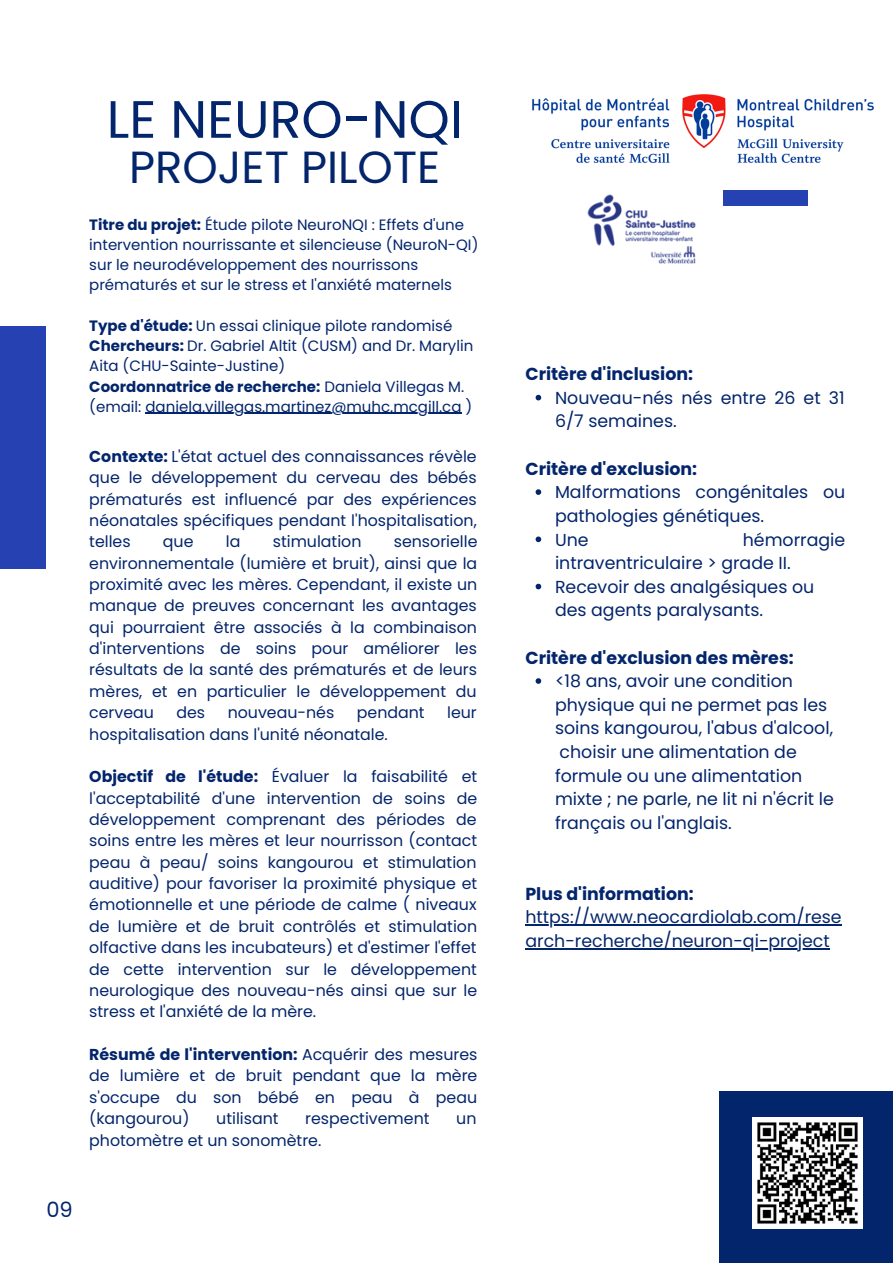
<style>
.page{position:relative;width:893px;height:1264px;background:#fff}
.page>*{position:absolute;margin:0;border:0;box-sizing:border-box;transform-origin:0 0}
.t1{font:52.5px "Poppins";color:#03256c}
.t2{font:45px "Poppins";color:#03256c}
.t3{font:21px "Poppins";color:#03256c}
.t4{font:17.4px/23.5px "Poppins";color:#03256c}
.t5{font:700 17.4px "Poppins";color:#03256c}
.t6{font:15.75px/21.3px "Poppins";color:#03256c;text-align:justify}
.t7{font:15px/20.2px "Poppins";color:#03256c}
.s1{font-weight:700}
</style>
<div class="page">
<div style="left:0;top:326px;width:46px;height:243px;background:#2541b2"></div>
<div style="left:718px;top:1091px;width:174px;height:171px;background:#03256c"></div>
<div style="left:722px;top:190px;width:85px;height:16px;background:#2541b2"></div>
<img style="left:532px;top:94px;width:342px;height:69px">
<img style="left:587px;top:194px;width:109px;height:70px">
<img style="left:752px;top:1117px;width:110px;height:111px">
<hr style="left:145px;top:413px;width:316px;height:1px;background:#03256c">
<svg style="left:535px;top:395px;width:6px;height:5px"></svg>
<svg style="left:535px;top:489px;width:6px;height:6px"></svg>
<svg style="left:535px;top:536px;width:6px;height:6px"></svg>
<svg style="left:535px;top:583px;width:6px;height:6px"></svg>
<svg style="left:535px;top:678px;width:6px;height:6px"></svg>
<hr style="left:525px;top:924px;width:316px;height:1px;background:#03256c">
<hr style="left:525px;top:948px;width:304px;height:1px;background:#03256c">
<p class="t1" style="left:107px;top:83px;width:357px">LE NEURO-NQI</p>
<p class="t2" style="left:129px;top:135px;width:313px">PROJET PILOTE</p>
<p class="t7" style="left:89px;top:214px;width:390px"><span class="s1">Titre du projet:</span> Étude pilote NeuroNQI : Effets d'une intervention nourrissante et silencieuse (NeuroN-QI) sur le neurodéveloppement des nourrissons prématurés et sur le stress et l'anxiété maternels</p>
<p class="t7" style="left:89px;top:315px;width:364px"><span class="s1">Type d'étude:</span> Un essai clinique pilote randomisé</p>
<p class="t7" style="left:89px;top:336px;width:385px"><span class="s1">Chercheurs:</span> Dr. Gabriel Altit (CUSM) and Dr. Marylin<br>Aita (CHU-Sainte-Justine)</p>
<p class="t7" style="left:89px;top:376px;width:384px"><span class="s1">Coordonnatrice de recherche:</span> Daniela Villegas M. (email: daniela.villegas.martinez@muhc.mcgill.ca )</p>
<p class="t6" style="left:89px;top:445px;width:389px"><span class="s1">Contexte:</span> L'état actuel des connaissances révèle que le développement du cerveau des bébés prématurés est influencé par des expériences néonatales spécifiques pendant l'hospitalisation, telles</p>
<p class="t6" style="left:89px;top:531px;width:389px;text-indent:304px">sensorielle environnementale (lumière et bruit), ainsi que la proximité avec les mères. Cependant, il existe un manque de preuves concernant les avantages qui pourraient être associés à la combinaison d'interventions de soins pour améliorer les résultats de la santé des prématurés et de leurs mères, et en particulier le développement du cerveau</p>
<p class="t6" style="left:163px;top:531px;width:32px">que</p>
<p class="t6" style="left:226px;top:531px;width:16px">la</p>
<p class="t6" style="left:273px;top:531px;width:90px">stimulation</p>
<p class="t6" style="left:176px;top:702px;width:30px">des</p>
<p class="t6" style="left:228px;top:702px;width:108px">nouveau-nés</p>
<p class="t6" style="left:357px;top:702px;width:69px">pendant</p>
<p class="t6" style="left:447px;top:702px;width:31px">leur</p>
<p class="t6" style="left:89px;top:723px;width:300px">hospitalisation dans l'unité néonatale.</p>
<p class="t6" style="left:89px;top:766px;width:389px"><span class="s1">Objectif de l'étude:</span> Évaluer la faisabilité et l'acceptabilité d'une intervention de soins de développement comprenant des périodes de soins entre les mères et leur nourrisson (contact peau à peau/ soins kangourou et stimulation auditive) pour favoriser la proximité physique et émotionnelle et une période de calme ( niveaux de lumière et de bruit contrôlés et stimulation olfactive dans les incubateurs) et d'estimer l'effet de cette intervention sur le développement neurologique des nouveau-nés ainsi que sur le stress et l'anxiété de la mère.</p>
<p class="t6" style="left:89px;top:1043px;width:389px"><span class="s1">Résumé de l'intervention:</span> Acquérir des mesures de lumière et de bruit pendant que la mère s'occupe du son bébé en peau à peau (kangourou)</p>
<p class="t6" style="left:216px;top:1107px;width:64px">utilisant</p>
<p class="t6" style="left:305px;top:1107px;width:126px">respectivement</p>
<p class="t6" style="left:456px;top:1107px;width:22px">un</p>
<p class="t6" style="left:89px;top:1129px;width:233px">photomètre et un sonomètre.</p>
<p class="t3" style="left:46px;top:1194px;width:28px">09</p>
<p class="t5" style="left:525px;top:362px;width:169px">Critère d'inclusion:</p>
<p class="t4" style="left:555px;top:386px;width:291px">Nouveau-nés nés entre 26 et 31<br>6/7 semaines.</p>
<p class="t5" style="left:525px;top:456px;width:173px">Critère d'exclusion:</p>
<p class="t4" style="left:555px;top:480px;width:292px">Malformations congénitales ou pathologies génétiques.</p>
<p class="t4" style="left:555px;top:527px;width:35px">Une</p>
<p class="t4" style="left:555px;top:527px;width:291px;text-indent:188px">hémorragie intraventriculaire &gt; grade II.</p>
<p class="t4" style="left:555px;top:575px;width:261px">Recevoir des analgésiques ou des agents paralysants.</p>
<p class="t5" style="left:525px;top:645px;width:269px">Critère d'exclusion des mères:</p>
<p class="t4" style="left:555px;top:669px;width:280px">&lt;18 ans, avoir une condition physique qui ne permet pas les soins kangourou, l'abus d'alcool, choisir une alimentation de formule ou une alimentation mixte ; ne parle, ne lit ni n'écrit le français ou l'anglais.</p>
<p class="t5" style="left:525px;top:881px;width:170px">Plus d'information:</p>
<p class="t4" style="left:525px;top:905px;width:318px">https://www.neocardiolab.com/rese arch-recherche/neuron-qi-project</p>
</div>
